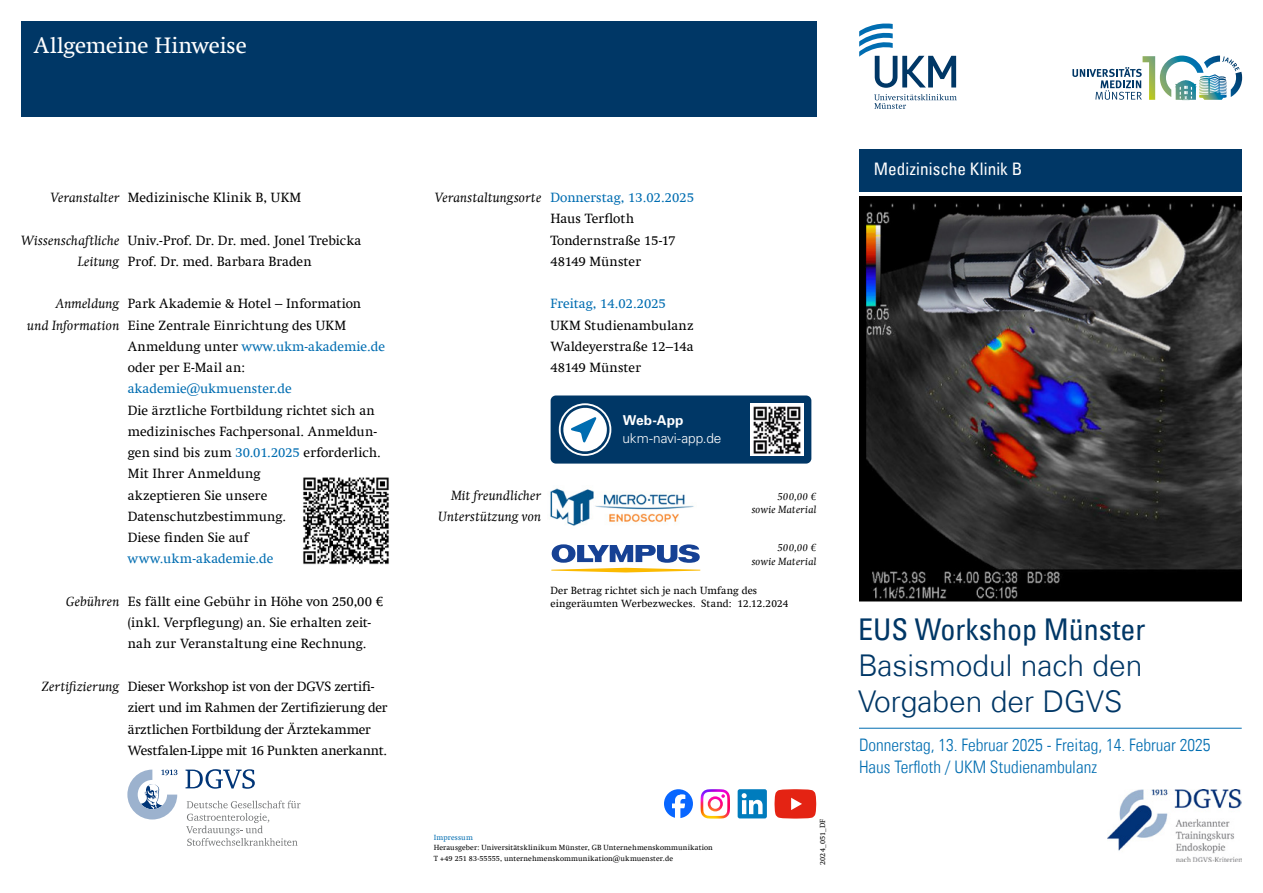
<style>
.page{position:relative;width:1263px;height:893px;background:#fff}
.page>*{position:absolute;margin:0;border:0;box-sizing:border-box;transform-origin:0 0}
.t1{font:300 30px/36px "Univers Com 45";color:#003766}
.t2{font:condensed 30px "Univers Com 57";color:#003766}
.t3{font:22.5px "Swift Com";letter-spacing:-.005em;color:#fff}
.t4{font:17.25px/21.3px "Univers Com 47 Light Cond";color:#006db1}
.t5{font:condensed 17.25px "Univers Com 57";color:#fff}
.t6{font:300 13.65px "Univers Com 45";letter-spacing:-.01em;color:#fff}
.t7{font:700 13.65px "Univers Com 65";letter-spacing:.005em;color:#fff}
.t8{font:13.5px/21.3px "Swift Com";color:#000}
.t9{font:italic 13.5px/21.3px "Swift Com";letter-spacing:.015em;color:#000;text-align:right}
.t10{font:13.5px "Swift Com";color:#006db1}
.t11{font:13.5px "Swift Com";letter-spacing:.02em;color:#000}
.t12{font:10.5px/12.6px "Swift Com";letter-spacing:.01em;color:#000}
.t13{font:italic 10.5px/13.5px "Swift Com";letter-spacing:.025em;color:#000;text-align:right}
.t14{font:7.5px/10.6px "Swift Com";letter-spacing:.01em;color:#000}
.t15{font:7.5px "Swift Com";letter-spacing:.015em;color:#006db1}
.s1{color:#006db1}
</style>
<div class="page">
<img style="left:859px;top:197px;width:383px;height:405px">
<div style="left:859px;top:149px;width:383px;height:42px;background:#003766"></div>
<hr style="left:859px;top:728px;width:383px;height:1px;background:#006db1">
<svg style="left:859px;top:23px;width:97px;height:65px"></svg>
<svg style="left:874px;top:94px;width:83px;height:15px"></svg>
<div style="left:21px;top:21px;width:795px;height:96px;background:#003766"></div>
<img style="left:303px;top:477px;width:86px;height:88px">
<div style="left:551px;top:395px;width:260px;height:69px;background:#003766;border-radius:5px"></div>
<svg style="left:563px;top:408px;width:44px;height:43px;background:#b2c9da"></svg>
<div style="left:559px;top:403px;width:52px;height:53px;border:2px solid #fff;border-radius:50%"></div>
<img style="left:750px;top:403px;width:53px;height:53px">
<svg style="left:664px;top:789px;width:29px;height:29px"></svg>
<img style="left:701px;top:789px;width:29px;height:30px">
<svg style="left:738px;top:789px;width:29px;height:29px"></svg>
<svg style="left:774px;top:789px;width:42px;height:30px"></svg>
<img style="left:1107px;top:789px;width:135px;height:72px">
<svg style="left:186px;top:801px;width:114px;height:45px"></svg>
<svg style="left:186px;top:769px;width:69px;height:20px"></svg>
<svg style="left:127px;top:770px;width:50px;height:49px"></svg>
<img style="left:550px;top:488px;width:144px;height:38px">
<svg style="left:551px;top:544px;width:149px;height:28px"></svg>
<img style="left:1072px;top:56px;width:170px;height:44px">
<h2 class="t3" style="left:34px;top:32px;width:214px">Allgemeine Hinweise</h2>
<p class="t9" style="left:50px;top:187px;width:70px">Veranstalter</p>
<p class="t9" style="left:21px;top:229px;width:100px">Wissenschaftliche<br>Leitung</p>
<p class="t9" style="left:27px;top:293px;width:94px">Anmeldung<br>und Information</p>
<p class="t11" style="left:128px;top:190px;width:175px">Medizinische Klinik B, UKM</p>
<p class="t8" style="left:128px;top:229px;width:235px">Univ.-Prof. Dr. Dr. med. Jonel Trebicka<br>Prof. Dr. med. Barbara Braden</p>
<p class="t8" style="left:128px;top:293px;width:259px">Park Akademie &amp; Hotel – Information<br>Eine Zentrale Einrichtung des UKM<br>Anmeldung unter <span class="s1">www.ukm-akademie.de </span>oder per E-Mail an:</p>
<p class="t10" style="left:128px;top:381px;width:165px">akademie@ukmuenster.de</p>
<p class="t8" style="left:128px;top:399px;width:255px">Die ärztliche Fortbildung richtet sich an medizinisches Fachpersonal. Anmeldun&shy;gen sind bis zum <span class="s1">30.01.2025</span> erforderlich.<br>Mit Ihrer Anmeldung<br>akzeptieren Sie unsere<br>Datenschutzbestimmung.<br>Diese finden Sie auf</p>
<p class="t10" style="left:128px;top:551px;width:147px">www.ukm-akademie.de</p>
<p class="t8" style="left:128px;top:591px;width:257px">Es fällt eine Gebühr in Höhe von 250,00 € (inkl. Verpflegung) an. Sie erhalten zeit&shy;nah zur Veranstaltung eine Rechnung.</p>
<p class="t8" style="left:128px;top:676px;width:261px">Dieser Workshop ist von der DGVS zertifi&shy;ziert und im Rahmen der Zertifizierung der ärztlichen Fortbildung der Ärztekammer Westfalen-Lippe mit 16 Punkten anerkannt.</p>
<p class="t9" style="left:66px;top:591px;width:55px">Gebühren</p>
<p class="t9" style="left:42px;top:676px;width:79px">Zertifizierung</p>
<p class="t9" style="left:435px;top:187px;width:108px">Veranstaltungsorte</p>
<p class="t10" style="left:550px;top:190px;width:145px">Donnerstag, 13.02.2025</p>
<p class="t8" style="left:550px;top:208px;width:127px">Haus Terfloth<br>Tondernstraße 15-17<br>48149 Münster</p>
<p class="t10" style="left:550px;top:296px;width:117px">Freitag, 14.02.2025</p>
<p class="t8" style="left:550px;top:314px;width:145px;text-align:justify">UKM Studienambulanz Waldeyerstraße 12–14a 48149 Münster</p>
<p class="t7" style="left:623px;top:412px;width:62px">Web-App</p>
<p class="t6" style="left:623px;top:430px;width:100px">ukm-navi-app.de</p>
<p class="t9" style="left:438px;top:484px;width:105px">Mit freundlicher<br>Unterstützung von</p>
<p class="t13" style="left:752px;top:489px;width:66px">500,00 € sowie Material</p>
<p class="t13" style="left:752px;top:541px;width:66px">500,00 € sowie Material</p>
<p class="t12" style="left:550px;top:584px;width:240px">Der Betrag richtet sich je nach Umfang des eingeräumten Werbezweckes. Stand: 12.12.2024</p>
<p class="t15" style="left:434px;top:833px;width:41px">Impressum</p>
<p class="t14" style="left:434px;top:843px;width:280px">Herausgeber: Universitätsklinikum Münster, GB Unternehmenskommunikation<br>T +49 251 83-55555, unternehmenskommunikation@ukmuenster.de</p>
<p class="t14" style="left:817px;top:865px;width:48px;rotate:-90deg">2024_051_DF</p>
<p class="t5" style="left:874px;top:158px;width:150px">Medizinische Klinik B</p>
<h1 class="t2" style="left:858px;top:611px;width:289px">EUS Workshop Münster</h1>
<h1 class="t1" style="left:858px;top:648px;width:286px">Basismodul nach den<br>Vorgaben der DGVS</h1>
<p class="t4" style="left:859px;top:735px;width:353px">Donnerstag, 13. Februar 2025 - Freitag, 14. Februar 2025<br>Haus Terfloth / UKM Studienambulanz</p>
</div>
